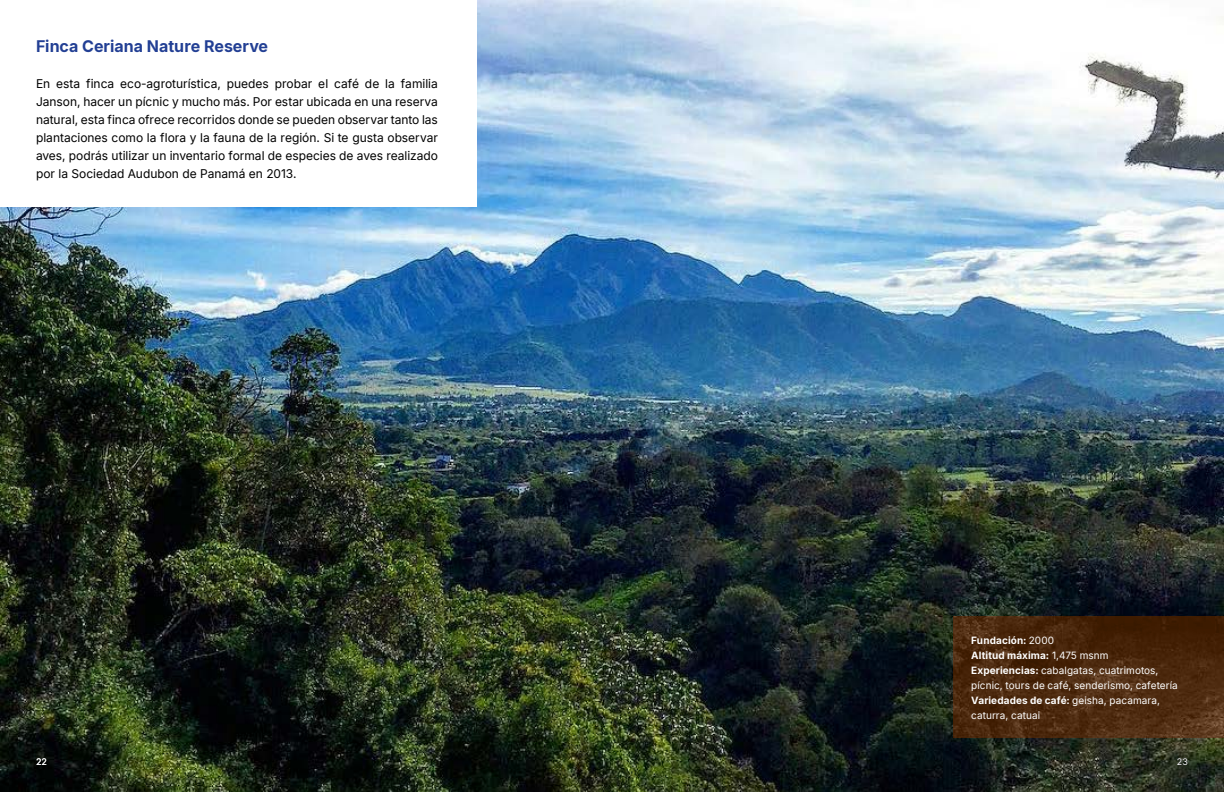
<style>
.page{position:relative;width:1224px;height:792px;background:#fff}
.page>*{position:absolute;margin:0;border:0;box-sizing:border-box;transform-origin:0 0}
.t1{font:700 16px "Inter";color:#223f94}
.t2{font:12px/18px "Inter";color:#000;text-align:justify}
.t3{font:10px/15px "Inter";letter-spacing:.01em;color:#fff}
.t4{font:9px "Inter";color:#fff}
.s1{font-weight:700}
</style>
<div class="page">
<img style="left:0;top:0;width:1224px;height:792px">
<div style="left:0;top:0;width:477px;height:207px;background:#fff"></div>
<svg style="left:953px;top:616px;width:271px;height:122px;fill:#4b280d"></svg>
<h1 class="t1" style="left:36px;top:34px;width:234px">Finca Ceriana Nature Reserve</h1>
<p class="t2" style="left:36px;top:74px;width:403px">En esta finca eco-agroturística, puedes probar el café de la familia Janson, hacer un pícnic y mucho más. Por estar ubicada en una reserva natural, esta finca ofrece recorridos donde se pueden observar tanto las plantaciones como la flora y la fauna de la región. Si te gusta observar aves, podrás utilizar un inventario formal de especies de aves realizado por la Sociedad Audubon de Panamá en 2013.</p>
<p class="t3" style="left:971px;top:633px;width:208px"><span class="s1">Fundación:</span> 2000<br><span class="s1">Altitud máxima:</span> 1,475 msnm<br><span class="s1">Experiencias:</span> cabalgatas, cuatrimotos, pícnic, tours de café, senderismo, cafetería<br><span class="s1">Variedades de café:</span> geisha, pacamara, caturra, catuai</p>
<p class="t4" style="left:36px;top:755px;width:12px">22</p>
<p class="t4" style="left:1177px;top:755px;width:13px">23</p>
</div>
